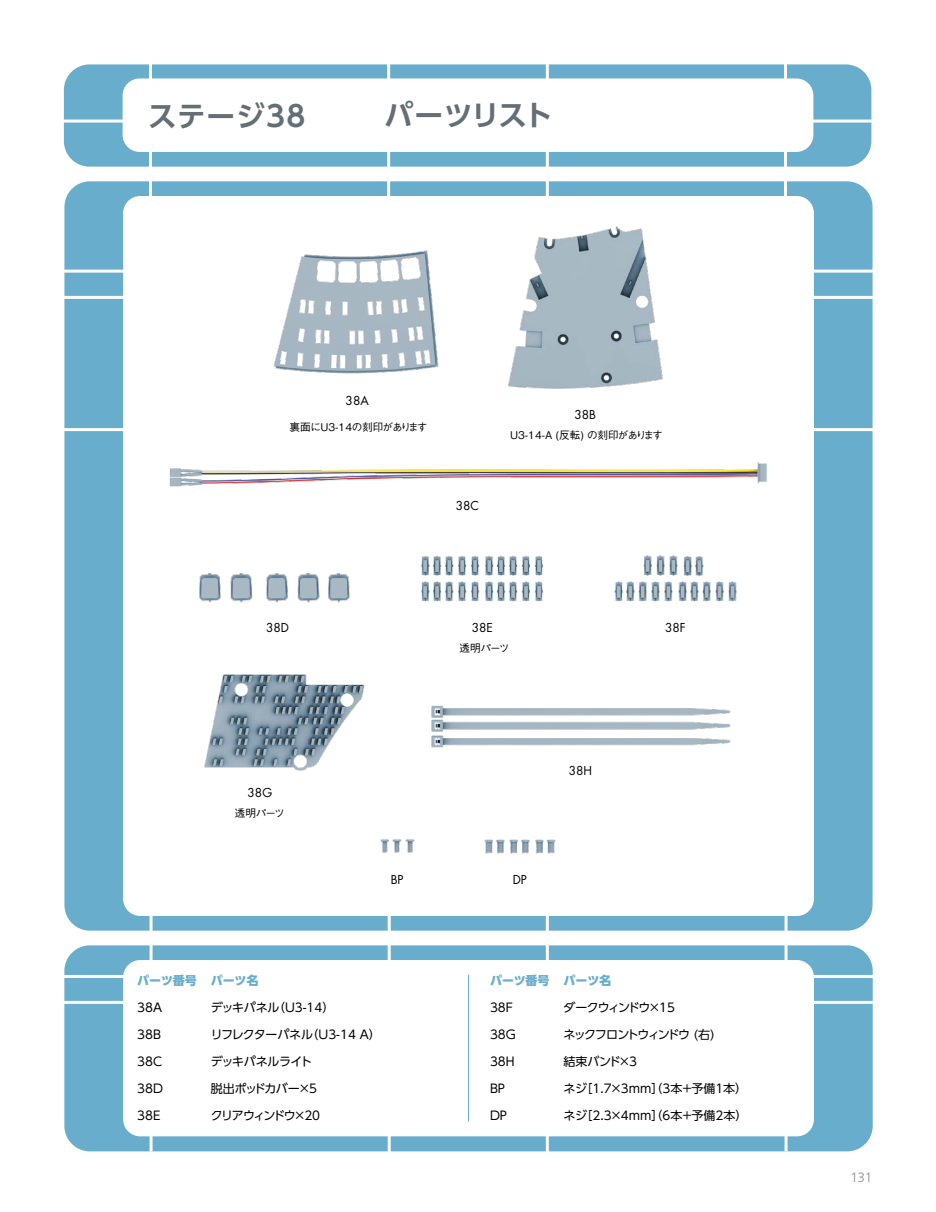
<style>
.page{position:relative;width:936px;height:1212px;background:#fff}
.page>*{position:absolute;margin:0;border:0;box-sizing:border-box;transform-origin:0 0}
.t1{font:700 28.65px "UD Shin Go Pro De";letter-spacing:.02em;color:#636f76}
.t2{font:300 13.5px "Frutiger LT";color:#8d8e8d}
.t3{font:12px "UD Shin Go Pro";letter-spacing:-.015em;color:#000}
.t4{font:12px "Futura LT";color:#000}
.t5{font:800 12px "UD Shin Go Pro";letter-spacing:-.02em;color:#69adcd}
.t6{font:12px "UD Shin Go Pro";letter-spacing:-.14em;color:#000}
.t7{font:12px "UD Shin Go Pro";letter-spacing:-.125em;color:#000}
.t8{font:12px "UD Shin Go Pro";letter-spacing:-.105em;color:#000}
.t9{font:12px "UD Shin Go Pro";letter-spacing:-.05em;color:#000}
.t10{font:12px "UD Shin Go Pro";letter-spacing:-.04em;color:#000}
.t11{font:500 10.65px "Gothic BBB Pro";letter-spacing:-.04em;color:#000}
</style>
<div class="page">
<div style="left:64px;top:181px;width:808px;height:750px;background:#69adcd;border-radius:26px"></div>
<hr style="left:44px;top:270px;width:88px;height:3px;background:#fff">
<hr style="left:42px;top:296px;width:89px;height:3px;background:#fff">
<hr style="left:44px;top:428px;width:88px;height:3px;background:#fff">
<hr style="left:801px;top:270px;width:88px;height:3px;background:#fff">
<hr style="left:798px;top:296px;width:89px;height:3px;background:#fff">
<hr style="left:798px;top:428px;width:89px;height:3px;background:#fff">
<div style="left:64px;top:64px;width:807px;height:103px;background:#69adcd;border-radius:26px"></div>
<div style="left:123px;top:78px;width:690px;height:74px;background:#fff;border-radius:17px"></div>
<hr style="left:149px;top:17px;width:3px;height:208px;background:#fff">
<hr style="left:784px;top:17px;width:3px;height:208px;background:#fff">
<hr style="left:546px;top:17px;width:3px;height:208px;background:#fff">
<hr style="left:387px;top:17px;width:3px;height:208px;background:#fff">
<hr style="left:2px;top:120px;width:933px;height:3px;background:#fff">
<div style="left:64px;top:945px;width:808px;height:206px;background:#69adcd;border-radius:26px"></div>
<div style="left:123px;top:960px;width:690px;height:176px;background:#fff;border-radius:17px"></div>
<div style="left:123px;top:196px;width:690px;height:720px;background:#fff;border-radius:17px"></div>
<hr style="left:149px;top:1126px;width:3px;height:25px;background:#fff">
<hr style="left:784px;top:1126px;width:3px;height:25px;background:#fff">
<hr style="left:546px;top:1126px;width:3px;height:40px;background:#fff">
<hr style="left:387px;top:1132px;width:3px;height:25px;background:#fff">
<hr style="left:43px;top:975px;width:850px;height:3px;background:#fff">
<hr style="left:42px;top:1001px;width:851px;height:3px;background:#fff">
<hr style="left:468px;top:975px;width:1px;height:146px;background:#69adcd">
<hr style="left:149px;top:890px;width:3px;height:99px;background:#fff">
<hr style="left:784px;top:890px;width:3px;height:99px;background:#fff">
<hr style="left:546px;top:890px;width:3px;height:99px;background:#fff">
<hr style="left:387px;top:896px;width:3px;height:93px;background:#fff">
<img style="left:431px;top:705px;width:300px;height:43px">
<img style="left:380px;top:839px;width:35px;height:14px">
<img style="left:484px;top:839px;width:72px;height:15px">
<img style="left:204px;top:674px;width:161px;height:97px">
<img style="left:421px;top:555px;width:122px;height:47px">
<img style="left:614px;top:555px;width:123px;height:47px">
<img style="left:199px;top:573px;width:151px;height:30px">
<img style="left:169px;top:462px;width:598px;height:25px">
<img style="left:508px;top:226px;width:155px;height:163px">
<img style="left:273px;top:250px;width:166px;height:124px">
<h1 class="t1" style="left:148px;top:93px;width:159px">ステージ38</h1>
<h1 class="t1" style="left:384px;top:92px;width:169px">パーツリスト</h1>
<p class="t4" style="left:345px;top:393px;width:25px">38A</p>
<p class="t11" style="left:289px;top:418px;width:139px">裏面にU3-14の刻印があります</p>
<p class="t4" style="left:456px;top:498px;width:25px">38C</p>
<p class="t4" style="left:574px;top:407px;width:23px">38B</p>
<p class="t11" style="left:510px;top:426px;width:154px">U3-14-A (反転) の刻印があります</p>
<p class="t4" style="left:266px;top:619px;width:24px">38D</p>
<p class="t4" style="left:471px;top:619px;width:23px">38E</p>
<p class="t4" style="left:665px;top:619px;width:22px">38F</p>
<p class="t11" style="left:459px;top:639px;width:51px">透明パーツ</p>
<p class="t4" style="left:247px;top:785px;width:26px">38G</p>
<p class="t11" style="left:235px;top:804px;width:51px">透明パーツ</p>
<p class="t4" style="left:568px;top:763px;width:25px">38H</p>
<p class="t4" style="left:390px;top:871px;width:14px">BP</p>
<p class="t4" style="left:513px;top:871px;width:16px">DP</p>
<p class="t5" style="left:137px;top:970px;width:123px">パーツ番号 パーツ名</p>
<p class="t3" style="left:137px;top:997px;width:26px">38A</p>
<p class="t3" style="left:211px;top:997px;width:125px">デッキパネル（U3-14）</p>
<p class="t3" style="left:137px;top:1024px;width:25px">38B</p>
<p class="t3" style="left:211px;top:1024px;width:172px">リフレクターパネル（U3-14 A）</p>
<p class="t3" style="left:137px;top:1051px;width:26px">38C</p>
<p class="t10" style="left:211px;top:1051px;width:103px">デッキパネルライト</p>
<p class="t3" style="left:137px;top:1078px;width:27px">38D</p>
<p class="t9" style="left:211px;top:1078px;width:108px">脱出ポッドカバー×5</p>
<p class="t3" style="left:137px;top:1105px;width:25px">38E</p>
<p class="t7" style="left:211px;top:1105px;width:111px">クリアウィンドウ×20</p>
<p class="t5" style="left:490px;top:970px;width:123px">パーツ番号 パーツ名</p>
<p class="t3" style="left:490px;top:997px;width:25px">38F</p>
<p class="t8" style="left:563px;top:997px;width:113px">ダークウィンドウ×15</p>
<p class="t3" style="left:490px;top:1024px;width:27px">38G</p>
<p class="t6" style="left:563px;top:1024px;width:153px">ネックフロントウィンドウ (右)</p>
<p class="t3" style="left:490px;top:1051px;width:26px">38H</p>
<p class="t3" style="left:563px;top:1051px;width:75px">結束バンド×3</p>
<p class="t3" style="left:490px;top:1078px;width:17px">BP</p>
<p class="t3" style="left:563px;top:1078px;width:185px">ネジ［1.7×3mm］（3本＋予備１本）</p>
<p class="t3" style="left:490px;top:1105px;width:19px">DP</p>
<p class="t3" style="left:563px;top:1105px;width:185px">ネジ［2.3×4mm］（6本＋予備2本）</p>
<p class="t2" style="left:850px;top:1170px;width:23px">131</p>
</div>
